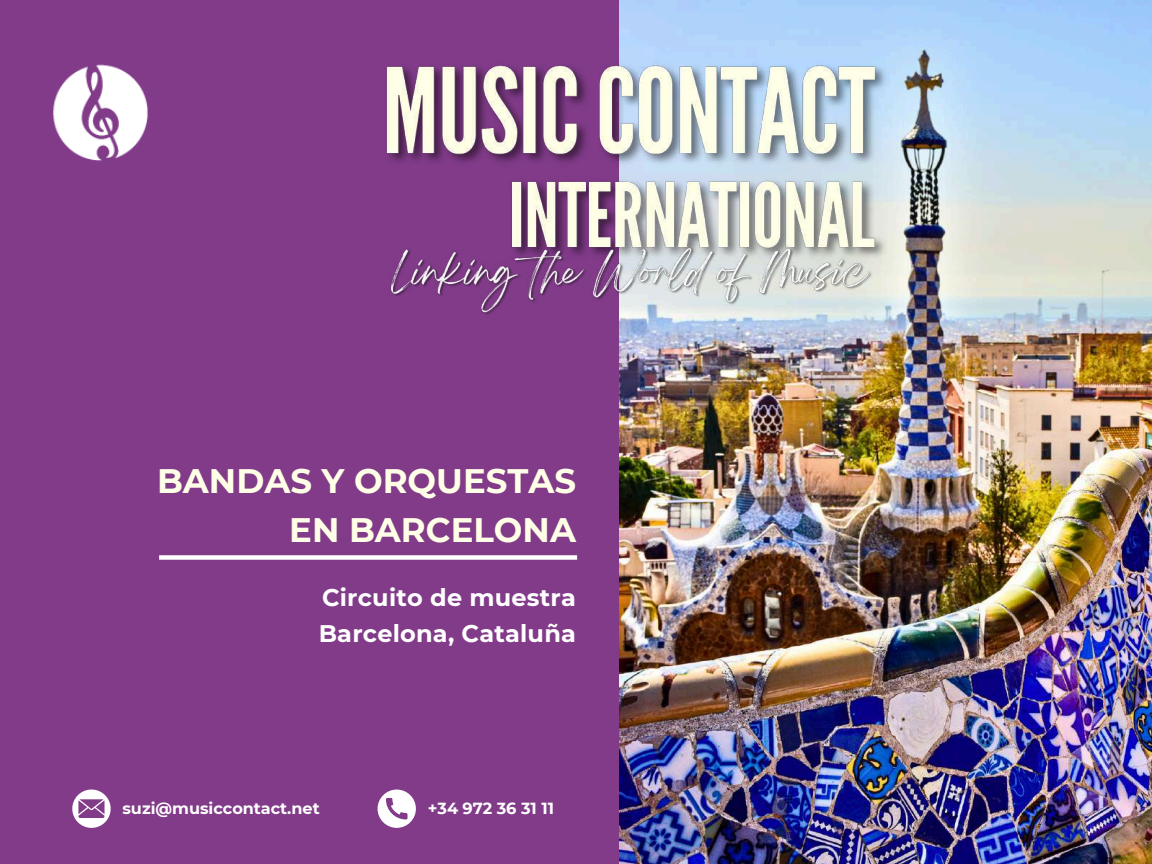
<style>
.page{position:relative;width:1152px;height:864px;background:#813b89}
.page>*{position:absolute;margin:0;border:0;box-sizing:border-box;transform-origin:0 0}
.t1{font:700 33.9px/49.2px "Montserrat";color:#fffee6;text-align:right}
.t2{font:700 24px/36px "Montserrat";letter-spacing:.01em;color:#fff}
.t3{font:700 16.05px "Montserrat";color:#fff}
</style>
<div class="page">
<img style="left:53px;top:64px;width:94px;height:97px">
<svg style="left:378px;top:790px;width:38px;height:38px"></svg>
<svg style="left:72px;top:790px;width:39px;height:38px"></svg>
<div style="left:159px;top:555px;width:418px;height:5px;background:#fff"></div>
<img style="left:620px;top:0;width:532px;height:864px">
<img style="left:386px;top:44px;width:507px;height:227px">
<img style="left:388px;top:239px;width:487px;height:79px">
<h1 class="t1" style="left:157px;top:456px;width:420px">BANDAS Y ORQUESTAS<br>EN BARCELONA</h1>
<p class="t2" style="left:319px;top:580px;width:259px">Circuito de muestra<br>Barcelona, Cataluña</p>
<p class="t3" style="left:122px;top:799px;width:199px">suzi@musiccontact.net</p>
<p class="t3" style="left:428px;top:799px;width:128px">+34 972 36 31 11</p>
</div>
